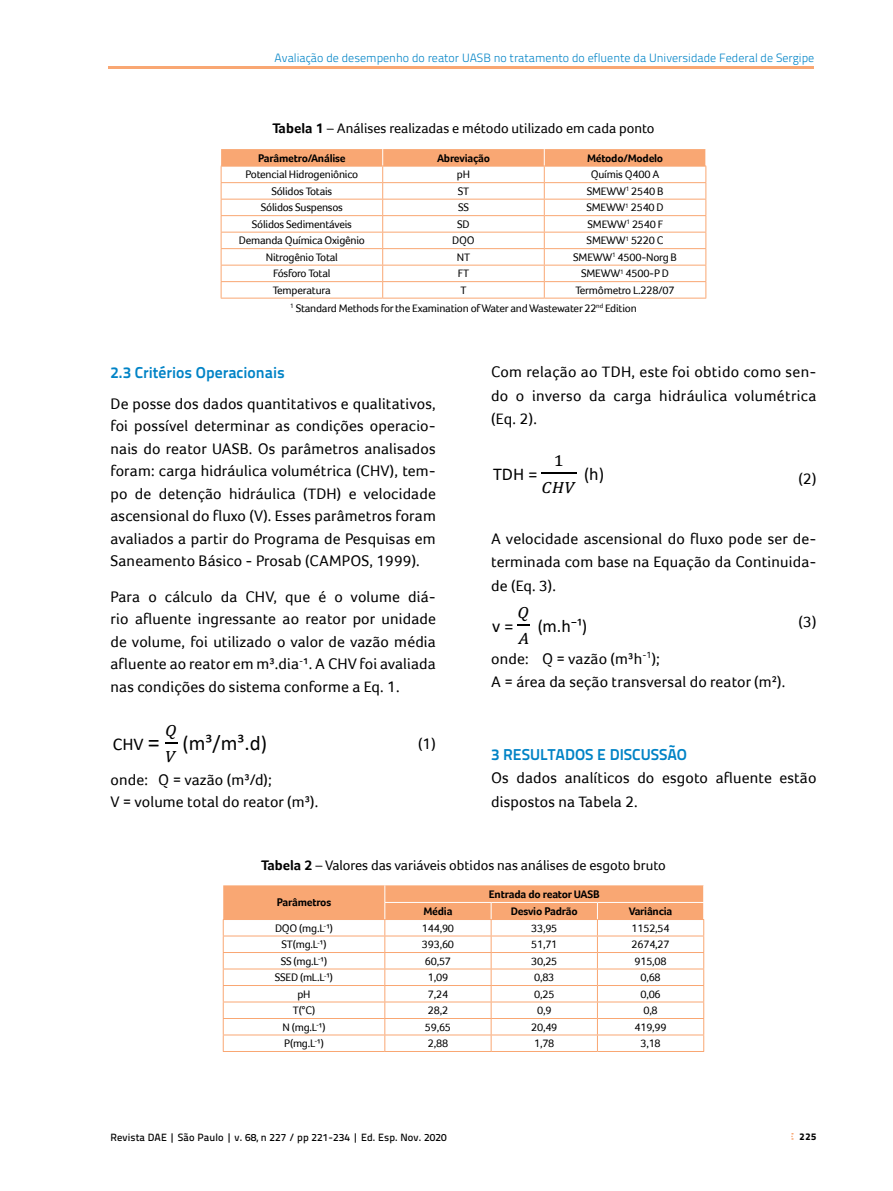
<style>
.page{position:relative;width:893px;height:1191px;background:#fff}
.page>*{position:absolute;margin:0;border:0;box-sizing:border-box;transform-origin:0 0}
.t1{font:20.85px "Calibri";color:#000}
.t2{font:18px "Calibri";color:#000}
.t3{font:17.25px/26.2px "Cambria Math";color:#000}
.t4{font:15.75px/22.5px "Foco";letter-spacing:.01em;color:#000;text-align:justify}
.t5{font:700 15.75px "Titillium Text 22 L";color:#0083c6}
.t6{font:14.25px "Foco";color:#000}
.t7{font:300 12px "Titillium Text 22 L";color:#0083c6}
.t8{font:11.25px/18.1px "Foco";letter-spacing:-.02em;color:#000}
.t9{font:700 11.25px "Foco";letter-spacing:-.02em;color:#000}
.t10{font:500 10.5px "Titillium Text 22 L";letter-spacing:.01em;color:#000}
.t11{font:800 9.75px "Titillium Text 22 L";color:#000}
.s1{font-weight:700}
.s2{font-size:24.15px}
</style>
<div class="page">
<svg style="left:791px;top:1133px;width:2px;height:6px"></svg>
<hr style="left:221px;top:298px;width:162px;height:1px;background:#f9a773">
<hr style="left:383px;top:298px;width:161px;height:1px;background:#f9a773">
<hr style="left:544px;top:298px;width:162px;height:1px;background:#f9a773">
<svg style="left:221px;top:149px;width:485px;height:149px"></svg>
<svg style="left:165px;top:742px;width:13px;height:1px"></svg>
<hr style="left:541px;top:473px;width:36px;height:1px;background:#000">
<svg style="left:517px;top:624px;width:13px;height:2px"></svg>
<hr style="left:223px;top:1051px;width:162px;height:1px;background:#f9a773">
<hr style="left:385px;top:1051px;width:106px;height:1px;background:#f9a773">
<hr style="left:491px;top:1051px;width:106px;height:1px;background:#f9a773">
<hr style="left:597px;top:1051px;width:107px;height:1px;background:#f9a773">
<svg style="left:223px;top:885px;width:481px;height:166px"></svg>
<hr style="left:384px;top:902px;width:107px;height:1px;background:#fff">
<hr style="left:491px;top:902px;width:106px;height:1px;background:#fff">
<hr style="left:597px;top:902px;width:107px;height:1px;background:#fff">
<hr style="left:109px;top:66px;width:705px;height:3px;background:#f9a773">
<p class="t7" style="left:275px;top:49px;width:541px">Avaliação de desempenho do reator UASB no tratamento do efluente da Universidade Federal de Sergipe</p>
<p class="t6" style="left:272px;top:120px;width:384px"><span class="s1">Tabela 1</span> – Análises realizadas e método utilizado em cada ponto</p>
<p class="t9" style="left:258px;top:151px;width:89px">Parâmetro/Análise</p>
<p class="t9" style="left:437px;top:151px;width:54px">Abreviação</p>
<p class="t9" style="left:587px;top:151px;width:78px">Método/Modelo</p>
<p class="t8" style="left:246px;top:165px;width:114px">Potencial Hidrogeniônico</p>
<p class="t8" style="left:457px;top:165px;width:15px">pH</p>
<p class="t8" style="left:591px;top:165px;width:70px">Químis Q400 A</p>
<p class="t8" style="left:271px;top:182px;width:62px">Sólidos Totais</p>
<p class="t8" style="left:458px;top:182px;width:13px">ST</p>
<p class="t8" style="left:587px;top:182px;width:78px">SMEWW<sup>1</sup> 2540 B</p>
<p class="t8" style="left:261px;top:198px;width:84px">Sólidos Suspensos</p>
<p class="t8" style="left:458px;top:198px;width:12px">SS</p>
<p class="t8" style="left:586px;top:198px;width:79px">SMEWW<sup>1</sup> 2540 D</p>
<p class="t8" style="left:252px;top:215px;width:102px">Sólidos Sedimentáveis</p>
<p class="t8" style="left:457px;top:215px;width:14px">SD</p>
<p class="t8" style="left:588px;top:215px;width:77px">SMEWW<sup>1</sup> 2540 F</p>
<p class="t8" style="left:239px;top:231px;width:128px">Demanda Química Oxigênio</p>
<p class="t8" style="left:452px;top:231px;width:24px">DQO</p>
<p class="t8" style="left:587px;top:231px;width:78px">SMEWW<sup>1</sup> 5220 C</p>
<p class="t8" style="left:266px;top:248px;width:74px">Nitrogênio Total</p>
<p class="t8" style="left:457px;top:248px;width:15px">NT</p>
<p class="t8" style="left:573px;top:248px;width:105px">SMEWW<sup>1</sup> 4500-Norg B</p>
<p class="t8" style="left:273px;top:264px;width:59px">Fósforo Total</p>
<p class="t8" style="left:458px;top:264px;width:13px">FT</p>
<p class="t8" style="left:581px;top:264px;width:89px">SMEWW<sup>1</sup> 4500-P D</p>
<p class="t8" style="left:273px;top:281px;width:59px">Temperatura</p>
<p class="t8" style="left:460px;top:281px;width:8px">T</p>
<p class="t8" style="left:290px;top:281px;width:386px;text-indent:285px">Termômetro L.228/07<br><sup>1</sup> Standard Methods for the Examination of Water and Wastewater 22<sup>nd</sup> Edition</p>
<p class="t5" style="left:111px;top:360px;width:176px">2.3 Critérios Operacionais</p>
<p class="t4" style="left:111px;top:392px;width:327px">De posse dos dados quantitativos e qualitativos, foi possível determinar as condições operacio&shy;nais do reator UASB. Os parâmetros analisados foram: carga hidráulica volumétrica (CHV), tem&shy;po de detenção hidráulica (TDH) e velocidade ascensional do fluxo (V). Esses parâmetros foram avaliados a partir do Programa de Pesquisas em Saneamento Básico - Prosab (CAMPOS, 1999).</p>
<p class="t4" style="left:111px;top:585px;width:327px">Para o cálculo da CHV, que é o volume diá&shy;rio afluente ingressante ao reator por unidade de volume, foi utilizado o valor de vazão média afluente ao reator em m³.dia<sup>-</sup>¹. A CHV foi avaliada nas condições do sistema conforme a Eq. 1.</p>
<p class="t3" style="left:165px;top:716px;width:14px">! "</p>
<h1 class="t1" style="left:182px;top:728px;width:86px">(m³/m³.d)</h1>
<p class="t4" style="left:418px;top:732px;width:19px">(1)</p>
<p class="t4" style="left:111px;top:768px;width:209px">onde: Q = vazão (m³/d);<br>V = volume total do reator (m³).</p>
<p class="t2" style="left:113px;top:731px;width:49px">CHV <span class="s2">=</span></p>
<p class="t4" style="left:491px;top:360px;width:327px;line-height:23.5px">Com relação ao TDH, este foi obtido como sen&shy;do o inverso da carga hidráulica volumétrica (Eq. 2).</p>
<p class="t3" style="left:541px;top:447px;width:36px;text-align:center">! "#$</p>
<p class="t2" style="left:582px;top:462px;width:24px"><span class="s2">(</span>h)</p>
<p class="t4" style="left:799px;top:467px;width:19px">(2)</p>
<p class="t4" style="left:491px;top:526px;width:327px;line-height:23.5px">A velocidade ascensional do fluxo pode ser de&shy;terminada com base na Equação da Continuida&shy;de (Eq. 3).</p>
<p class="t2" style="left:492px;top:613px;width:23px">v =</p>
<p class="t2" style="left:493px;top:462px;width:46px">TDH =</p>
<p class="t3" style="left:517px;top:599px;width:14px">! "</p>
<p class="t2" style="left:535px;top:613px;width:54px"><span class="s2">(</span>m.h⁻¹)</p>
<p class="t4" style="left:799px;top:610px;width:19px">(3)</p>
<p class="t4" style="left:491px;top:646px;width:296px;line-height:23.5px">onde: Q = vazão (m³h<sup>-1</sup>);<br>A = área da seção transversal do reator (m²).</p>
<p class="t5" style="left:491px;top:742px;width:198px">3 RESULTADOS E DISCUSSÃO</p>
<p class="t4" style="left:491px;top:766px;width:327px;line-height:23.5px">Os dados analíticos do esgoto afluente estão dispostos na Tabela 2.</p>
<p class="t6" style="left:261px;top:856px;width:406px"><span class="s1">Tabela 2</span> – Valores das variáveis obtidos nas análises de esgoto bruto</p>
<p class="t9" style="left:277px;top:896px;width:56px">Parâmetros</p>
<p class="t9" style="left:489px;top:887px;width:112px">Entrada do reator UASB</p>
<p class="t9" style="left:423px;top:904px;width:31px">Média</p>
<p class="t9" style="left:511px;top:904px;width:68px">Desvio Padrão</p>
<p class="t9" style="left:629px;top:904px;width:45px">Variância</p>
<p class="t8" style="left:275px;top:918px;width:60px">DQO (mg.L<sup>-</sup>¹)</p>
<p class="t8" style="left:422px;top:918px;width:34px">144,90</p>
<p class="t8" style="left:531px;top:918px;width:28px">33,95</p>
<p class="t8" style="left:631px;top:918px;width:40px">1152,54</p>
<p class="t8" style="left:282px;top:935px;width:46px">ST(mg.L<sup>-</sup>¹)</p>
<p class="t8" style="left:422px;top:935px;width:34px">393,60</p>
<p class="t8" style="left:531px;top:935px;width:28px">51,71</p>
<p class="t8" style="left:631px;top:935px;width:40px">2674,27</p>
<p class="t8" style="left:281px;top:951px;width:48px">SS (mg.L<sup>-</sup>¹)</p>
<p class="t8" style="left:425px;top:951px;width:28px">60,57</p>
<p class="t8" style="left:531px;top:951px;width:28px">30,25</p>
<p class="t8" style="left:634px;top:951px;width:34px">915,08</p>
<p class="t8" style="left:275px;top:968px;width:60px">SSED (mL.L<sup>-</sup>¹)</p>
<p class="t8" style="left:428px;top:968px;width:22px">1,09</p>
<p class="t8" style="left:534px;top:968px;width:22px">0,83</p>
<p class="t8" style="left:640px;top:968px;width:22px">0,68</p>
<p class="t8" style="left:297px;top:984px;width:15px">pH</p>
<p class="t8" style="left:428px;top:984px;width:22px">7,24</p>
<p class="t8" style="left:534px;top:984px;width:22px">0,25</p>
<p class="t8" style="left:640px;top:984px;width:22px">0,06</p>
<p class="t8" style="left:293px;top:1001px;width:24px">T(°C)</p>
<p class="t8" style="left:428px;top:1001px;width:22px">28,2</p>
<p class="t8" style="left:537px;top:1001px;width:16px">0,9</p>
<p class="t8" style="left:643px;top:1001px;width:16px">0,8</p>
<p class="t8" style="left:283px;top:1017px;width:44px">N (mg.L<sup>-</sup>¹)</p>
<p class="t8" style="left:425px;top:1017px;width:28px">59,65</p>
<p class="t8" style="left:531px;top:1017px;width:28px">20,49</p>
<p class="t8" style="left:634px;top:1017px;width:34px">419,99</p>
<p class="t8" style="left:284px;top:1034px;width:41px">P(mg.L<sup>-</sup>¹)</p>
<p class="t8" style="left:428px;top:1034px;width:22px">2,88</p>
<p class="t8" style="left:534px;top:1034px;width:22px">1,78</p>
<p class="t8" style="left:640px;top:1034px;width:22px">3,18</p>
<p class="t10" style="left:111px;top:1129px;width:338px">Revista DAE | São Paulo | v. 68, n 227 / pp 221-234 | Ed. Esp. Nov. 2020</p>
<p class="t11" style="left:799px;top:1129px;width:19px">225</p>
</div>
